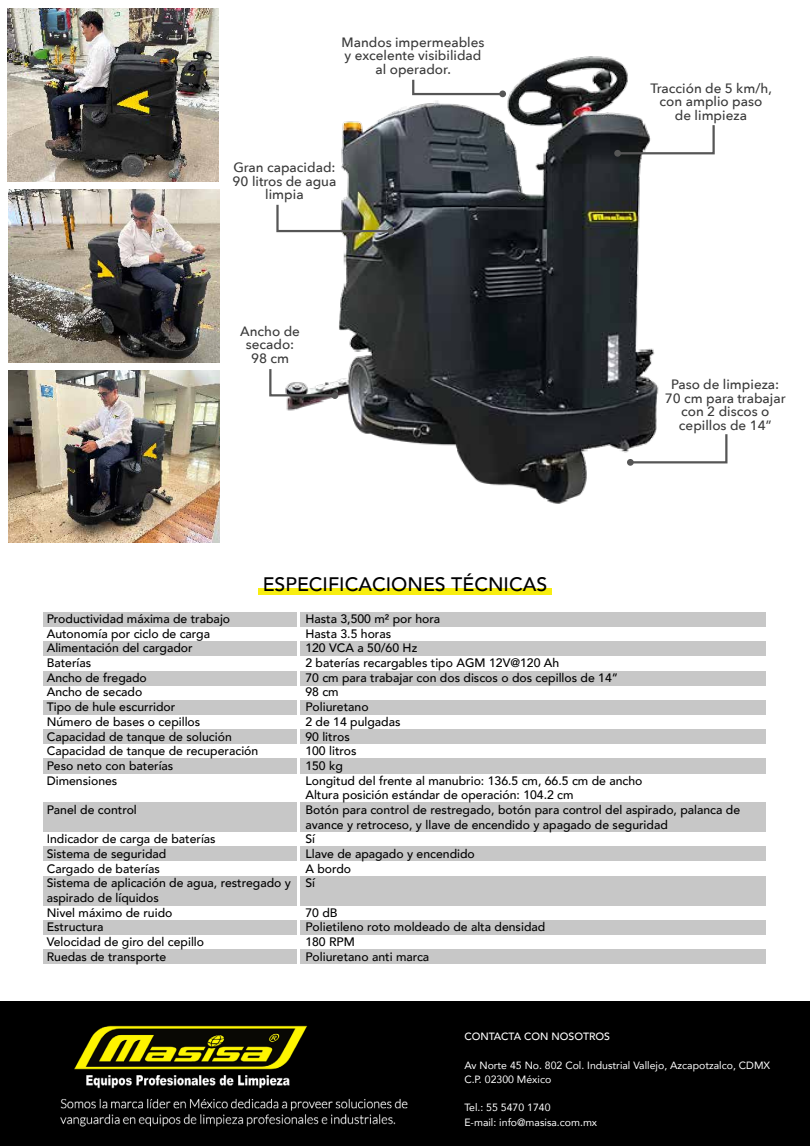
<style>
.page{position:relative;width:810px;height:1146px;background:#fff}
.page>*{position:absolute;margin:0;border:0;box-sizing:border-box;transform-origin:0 0}
.t1{font:500 19.5px "Avenir";color:#000}
.t2{font:500 13.5px/13.5px "Avenir Next";color:#3a3a3a;text-align:center}
.t3{font:500 12.23px/14.7px "Avenir";color:#000}
.t4{font:10.5px/14.2px "Avenir";color:#fff}
.t5{font:500 10.5px "Avenir";color:#fff}
</style>
<div class="page">
<img style="left:172px;top:8px;width:487px;height:496px">
<div style="left:258px;top:588px;width:294px;height:7px;background:#f8ee10"></div>
<div style="left:0;top:1001px;width:810px;height:145px;background:#000"></div>
<div style="left:43px;top:612px;width:253px;height:15px;background:#c7c7c7"></div>
<div style="left:43px;top:641px;width:253px;height:15px;background:#c7c7c7"></div>
<div style="left:43px;top:671px;width:253px;height:14px;background:#c7c7c7"></div>
<div style="left:43px;top:700px;width:253px;height:15px;background:#c7c7c7"></div>
<div style="left:43px;top:729px;width:253px;height:14px;background:#c7c7c7"></div>
<div style="left:43px;top:758px;width:253px;height:15px;background:#c7c7c7"></div>
<div style="left:43px;top:802px;width:253px;height:30px;background:#c7c7c7"></div>
<div style="left:43px;top:846px;width:253px;height:15px;background:#c7c7c7"></div>
<div style="left:43px;top:876px;width:253px;height:29px;background:#c7c7c7"></div>
<div style="left:43px;top:919px;width:253px;height:15px;background:#c7c7c7"></div>
<div style="left:43px;top:949px;width:253px;height:15px;background:#c7c7c7"></div>
<div style="left:301px;top:612px;width:465px;height:15px;background:#c7c7c7"></div>
<div style="left:301px;top:641px;width:465px;height:15px;background:#c7c7c7"></div>
<div style="left:301px;top:671px;width:465px;height:14px;background:#c7c7c7"></div>
<div style="left:301px;top:700px;width:465px;height:15px;background:#c7c7c7"></div>
<div style="left:301px;top:729px;width:465px;height:14px;background:#c7c7c7"></div>
<div style="left:301px;top:758px;width:465px;height:15px;background:#c7c7c7"></div>
<div style="left:301px;top:802px;width:465px;height:30px;background:#c7c7c7"></div>
<div style="left:301px;top:846px;width:465px;height:15px;background:#c7c7c7"></div>
<div style="left:301px;top:876px;width:465px;height:29px;background:#c7c7c7"></div>
<div style="left:301px;top:919px;width:465px;height:15px;background:#c7c7c7"></div>
<div style="left:301px;top:949px;width:465px;height:15px;background:#c7c7c7"></div>
<img style="left:60px;top:1025px;width:348px;height:102px">
<svg style="left:411px;top:78px;width:94px;height:18px"></svg>
<div style="left:499px;top:90px;width:7px;height:7px;background:#565656;border-radius:50%"></div>
<svg style="left:615px;top:123px;width:100px;height:33px"></svg>
<div style="left:614px;top:150px;width:7px;height:7px;background:#565656;border-radius:50%"></div>
<svg style="left:628px;top:432px;width:100px;height:33px"></svg>
<div style="left:627px;top:459px;width:7px;height:7px;background:#565656;border-radius:50%"></div>
<img style="left:275px;top:203px;width:119px;height:31px">
<svg style="left:268px;top:367px;width:69px;height:31px"></svg>
<div style="left:332px;top:392px;width:6px;height:7px;background:#565656;border-radius:50%"></div>
<img style="left:8px;top:9px;width:211px;height:172px">
<img style="left:8px;top:189px;width:211px;height:173px">
<img style="left:9px;top:370px;width:211px;height:173px">
<p class="t2" style="left:342px;top:35px;width:144px">Mandos impermeables y excelente visibilidad al operador.</p>
<p class="t2" style="left:233px;top:160px;width:105px">Gran capacidad:<br>90 litros de agua limpia</p>
<p class="t2" style="left:240px;top:324px;width:61px">Ancho de secado:<br>98 cm</p>
<h1 class="t1" style="left:263px;top:567px;width:286px">ESPECIFICACIONES TÉCNICAS</h1>
<p class="t2" style="left:650px;top:81px;width:123px">Tracción de 5 km/h, con amplio paso de limpieza</p>
<p class="t2" style="left:665px;top:377px;width:122px">Paso de limpieza:<br>70 cm para trabajar con 2 discos o cepillos de 14”</p>
<p class="t3" style="left:47px;top:611px;width:213px">Productividad máxima de trabajo<br>Autonomía por ciclo de carga<br>Alimentación del cargador<br>Baterías<br>Ancho de fregado<br>Ancho de secado<br>Tipo de hule escurridor<br>Número de bases o cepillos<br>Capacidad de tanque de solución<br>Capacidad de tanque de recuperación<br>Peso neto con baterías<br>Dimensiones</p>
<p class="t3" style="left:47px;top:801px;width:92px">Panel de control</p>
<p class="t3" style="left:47px;top:831px;width:246px">Indicador de carga de baterías<br>Sistema de seguridad<br>Cargado de baterías<br>Sistema de aplicación de agua, restregado y aspirado de líquidos<br>Nivel máximo de ruido<br>Estructura<br>Velocidad de giro del cepillo<br>Ruedas de transporte</p>
<p class="t3" style="left:305px;top:611px;width:436px">Hasta 3,500 m² por hora<br>Hasta 3.5 horas<br>120 VCA a 50/60 Hz<br>2 baterías recargables tipo AGM 12V@120 Ah<br>70 cm para trabajar con dos discos o dos cepillos de 14”<br>98 cm<br>Poliuretano<br>2 de 14 pulgadas<br>90 litros<br>100 litros<br>150 kg<br>Longitud del frente al manubrio: 136.5 cm, 66.5 cm de ancho<br>Altura posición estándar de operación: 104.2 cm<br>Botón para control de restregado, botón para control del aspirado, palanca de avance y retroceso, y llave de encendido y apagado de seguridad<br>Sí<br>Llave de apagado y encendido<br>A bordo<br>Sí</p>
<p class="t3" style="left:305px;top:904px;width:241px">70 dB<br>Polietileno roto moldeado de alta densidad<br>180 RPM<br>Poliuretano anti marca</p>
<p class="t5" style="left:464px;top:1027px;width:147px">CONTACTA CON NOSOTROS</p>
<p class="t4" style="left:464px;top:1057px;width:307px">Av Norte 45 No. 802 Col. Industrial Vallejo, Azcapotzalco, CDMX<br>C.P. 02300 México</p>
<p class="t4" style="left:464px;top:1100px;width:134px">Tel.: 55 5470 1740<br>E-mail: info@masisa.com.mx</p>
</div>
